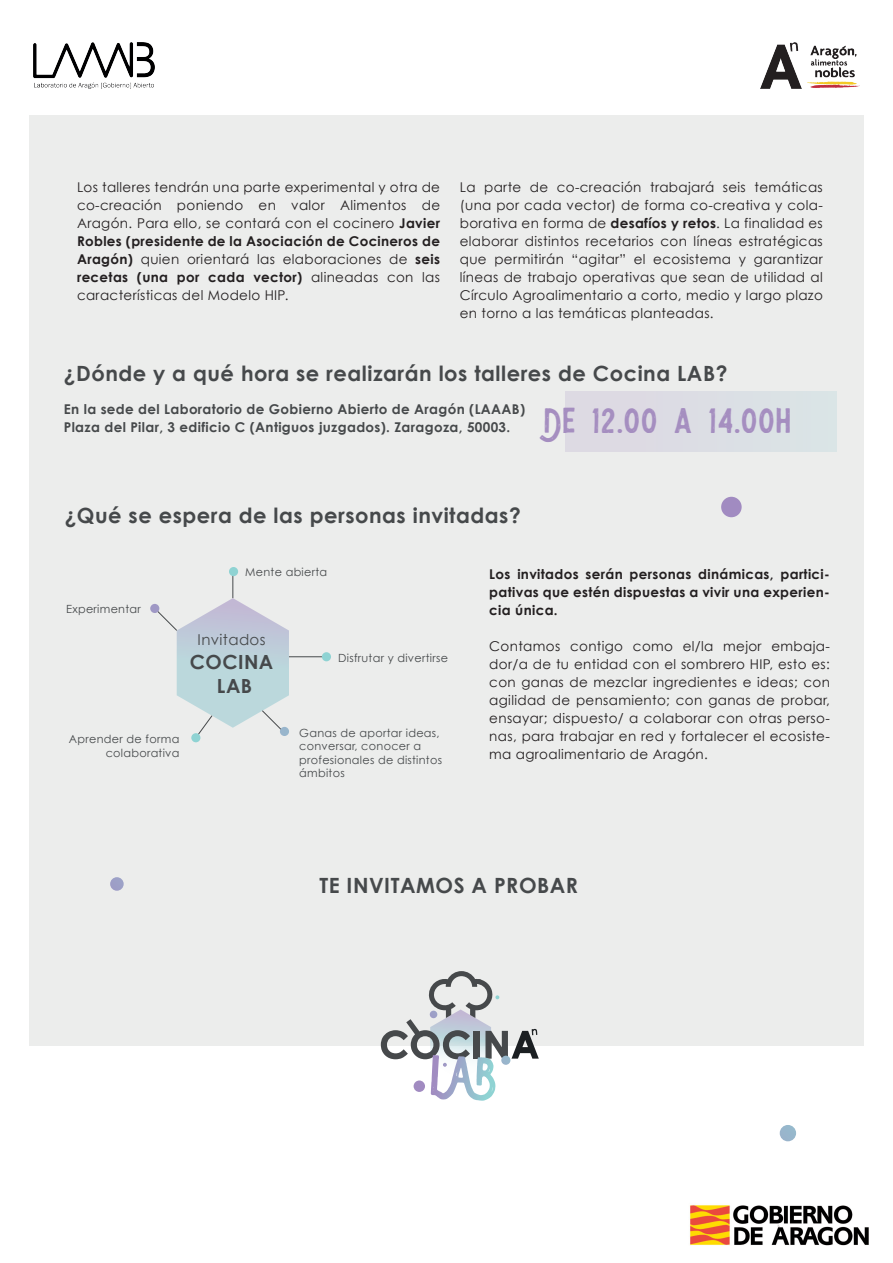
<style>
.page{position:relative;width:893px;height:1263px;background:#fff}
.page>*{position:absolute;margin:0;border:0;box-sizing:border-box;transform-origin:0 0}
.t1{font:36px "Eudora";letter-spacing:.025em;color:#a58ec0}
.t2{font:700 21px "Century Gothic";letter-spacing:.025em;color:#46494b}
.t3{font:700 19.5px/24px "Century Gothic";letter-spacing:.025em;color:#46494b;text-align:center}
.t4{font:15px "Century Gothic";letter-spacing:.025em;color:#46494b}
.t5{font:13.5px/18px "Century Gothic";letter-spacing:.025em;color:#231f20;text-align:justify}
.t6{font:700 13.5px/18px "Century Gothic";letter-spacing:.025em;color:#46494b}
.t7{font:700 13.5px/18px "Century Gothic";letter-spacing:.025em;color:#231f20;text-align:justify}
.t8{font:11.25px/13.5px "Century Gothic";letter-spacing:.025em;color:#46494b}
.s1{font-weight:700}
</style>
<div class="page">
<div style="left:29px;top:116px;width:834px;height:930px;background:#ecedec"></div>
<div style="left:566px;top:391px;width:270px;height:60px;background:#dcdee4"></div>
<hr style="left:289px;top:656px;width:37px;height:1px;background:#46494b">
<svg style="left:322px;top:652px;width:9px;height:9px"></svg>
<svg style="left:150px;top:567px;width:139px;height:175px"></svg>
<div style="left:780px;top:1125px;width:16px;height:16px;background:#97b6cc;border-radius:8px"></div>
<div style="left:721px;top:497px;width:21px;height:20px;background:#a18bc1;border-radius:10px"></div>
<svg style="left:110px;top:877px;width:14px;height:14px"></svg>
<svg style="left:381px;top:971px;width:158px;height:130px"></svg>
<img style="left:690px;top:1205px;width:179px;height:41px">
<img style="left:760px;top:42px;width:100px;height:47px">
<img style="left:33px;top:43px;width:121px;height:45px">
<p class="t5" style="left:77px;top:178px;width:365px">Los talleres tendrán una parte experimental y otra de co-creación poniendo en valor Alimentos de Aragón. Para ello, se contará con el cocinero <span class="s1">Javier Robles (presidente de la Asociación de Cocineros de Aragón)</span> quien orientará las elaboraciones de <span class="s1">seis recetas (una por cada vector)</span> alineadas con las características del Modelo HIP.</p>
<p class="t5" style="left:460px;top:178px;width:365px">La parte de co-creación trabajará seis temáticas (una por cada vector) de forma co-creativa y cola&shy;borativa en forma de <span class="s1">desafíos y retos</span>. La finalidad es elaborar distintos recetarios con líneas estratégicas que permitirán “agitar” el ecosistema y garantizar líneas de trabajo operativas que sean de utilidad al Círculo Agroalimentario a corto, medio y largo plazo en torno a las temáticas planteadas.</p>
<h2 class="t2" style="left:64px;top:357px;width:665px">¿Dónde y a qué hora se realizarán los talleres de Cocina LAB?</h2>
<p class="t6" style="left:64px;top:399px;width:463px">En la sede del Laboratorio de Gobierno Abierto de Aragón (LAAAB)<br>Plaza del Pilar, 3 edificio C (Antiguos juzgados). Zaragoza, 50003.</p>
<h1 class="t1" style="left:545px;top:395px;width:249px">De 12.00 a 14.00h</h1>
<h2 class="t2" style="left:65px;top:499px;width:458px">¿Qué se espera de las personas invitadas?</h2>
<p class="t8" style="left:66px;top:602px;width:76px">Experimentar</p>
<p class="t8" style="left:69px;top:732px;width:112px;text-align:right">Aprender de forma colaborativa</p>
<p class="t8" style="left:245px;top:565px;width:83px">Mente abierta</p>
<p class="t7" style="left:489px;top:564px;width:342px">Los invitados serán personas dinámicas, partici&shy;pativas que estén dispuestas a vivir una experien&shy;cia única.</p>
<p class="t5" style="left:489px;top:637px;width:342px">Contamos contigo como el/la mejor embaja&shy;dor/a de tu entidad con el sombrero HIP, esto es: con ganas de mezclar ingredientes e ideas; con agilidad de pensamiento; con ganas de probar, ensayar; dispuesto/ a colaborar con otras perso&shy;nas, para trabajar en red y fortalecer el ecosiste&shy;ma agroalimentario de Aragón.</p>
<p class="t4" style="left:198px;top:629px;width:70px">Invitados</p>
<h3 class="t3" style="left:190px;top:649px;width:85px">COCINA<br>LAB</h3>
<p class="t8" style="left:338px;top:650px;width:111px">Disfrutar y divertirse</p>
<p class="t8" style="left:299px;top:726px;width:144px">Ganas de aportar ideas, conversar, conocer a profesionales de distintos ámbitos</p>
<h2 class="t2" style="left:319px;top:869px;width:260px">TE INVITAMOS A PROBAR</h2>
</div>
